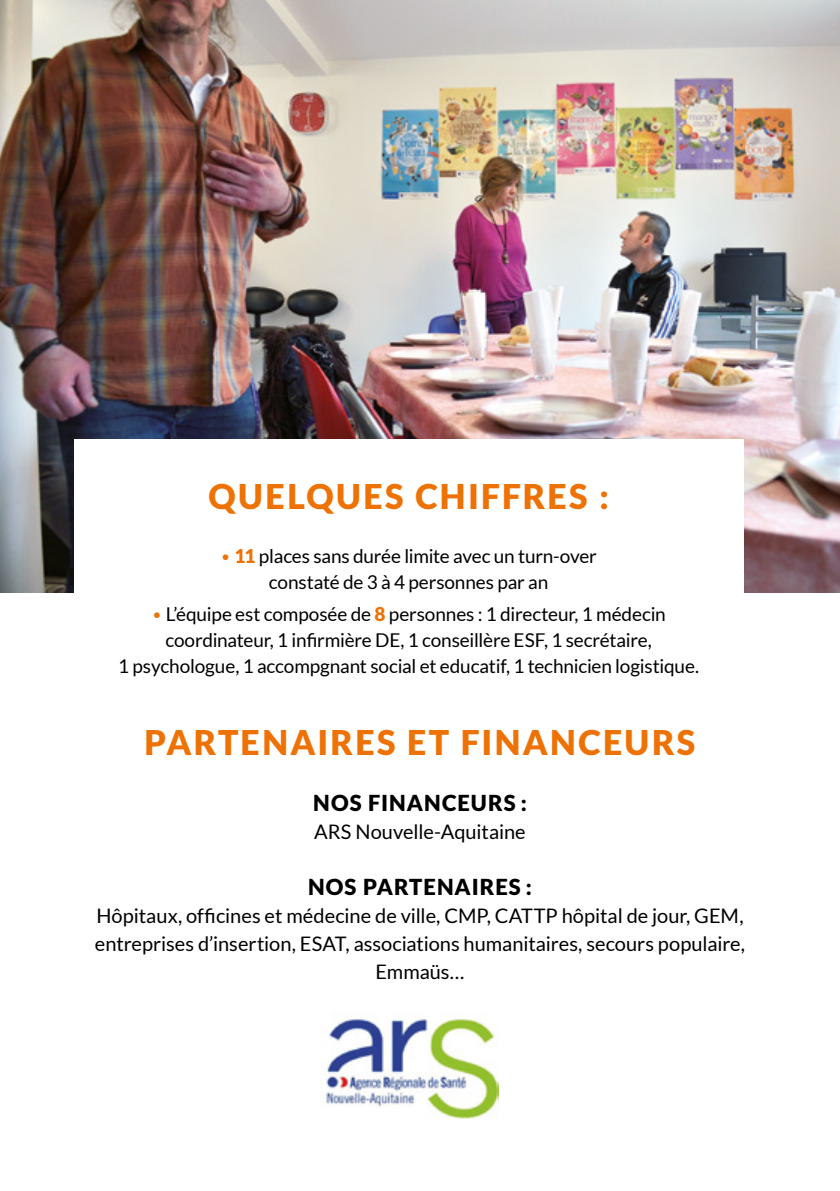
<style>
.page{position:relative;width:840px;height:1191px;background:#fff}
.page>*{position:absolute;margin:0;border:0;box-sizing:border-box;transform-origin:0 0}
.t1{font:900 34px "Lato";letter-spacing:.065em;color:#ee7203}
.t2{font:900 22px "Lato";letter-spacing:.045em;color:#000}
.t3{font:20px/28px "Lato";color:#000;text-align:center}
.t4{font:19px/26px "Lato";letter-spacing:-.01em;color:#000;text-align:center}
.s1{font-weight:300;color:#ee7203}
.s2{font-weight:900;color:#ee7203}
</style>
<div class="page">
<img style="left:0;top:0;width:839px;height:592px">
<div style="left:74px;top:439px;width:669px;height:285px;background:#fff"></div>
<img style="left:319px;top:1018px;width:179px;height:100px">
<h1 class="t1" style="left:208px;top:476px;width:401px">QUELQUES CHIFFRES :</h1>
<p class="t4" style="left:220px;top:543px;width:378px"><span class="s1">•</span> <span class="s2">11</span> places sans durée limite avec un turn-over constaté de 3 à 4 personnes par an</p>
<p class="t4" style="left:118px;top:600px;width:582px"><span class="s1">•</span> L’équipe est composée de <span class="s2">8</span> personnes : 1 directeur, 1 médecin coordinateur, 1 infirmière DE, 1 conseillère ESF, 1 secrétaire,<br>1 psychologue, 1 accompgnant social et educatif, 1 technicien logistique.</p>
<h1 class="t1" style="left:145px;top:722px;width:552px">PARTENAIRES ET FINANCEURS</h1>
<p class="t2" style="left:313px;top:790px;width:215px">NOS FINANCEURS :</p>
<p class="t3" style="left:314px;top:817px;width:213px">ARS Nouvelle-Aquitaine</p>
<p class="t2" style="left:308px;top:874px;width:225px">NOS PARTENAIRES :</p>
<p class="t3" style="left:95px;top:901px;width:651px">Hôpitaux, officines et médecine de ville, CMP, CATTP hôpital de jour, GEM, entreprises d’insertion, ESAT, associations humanitaires, secours populaire,<br>Emmaüs…</p>
</div>
